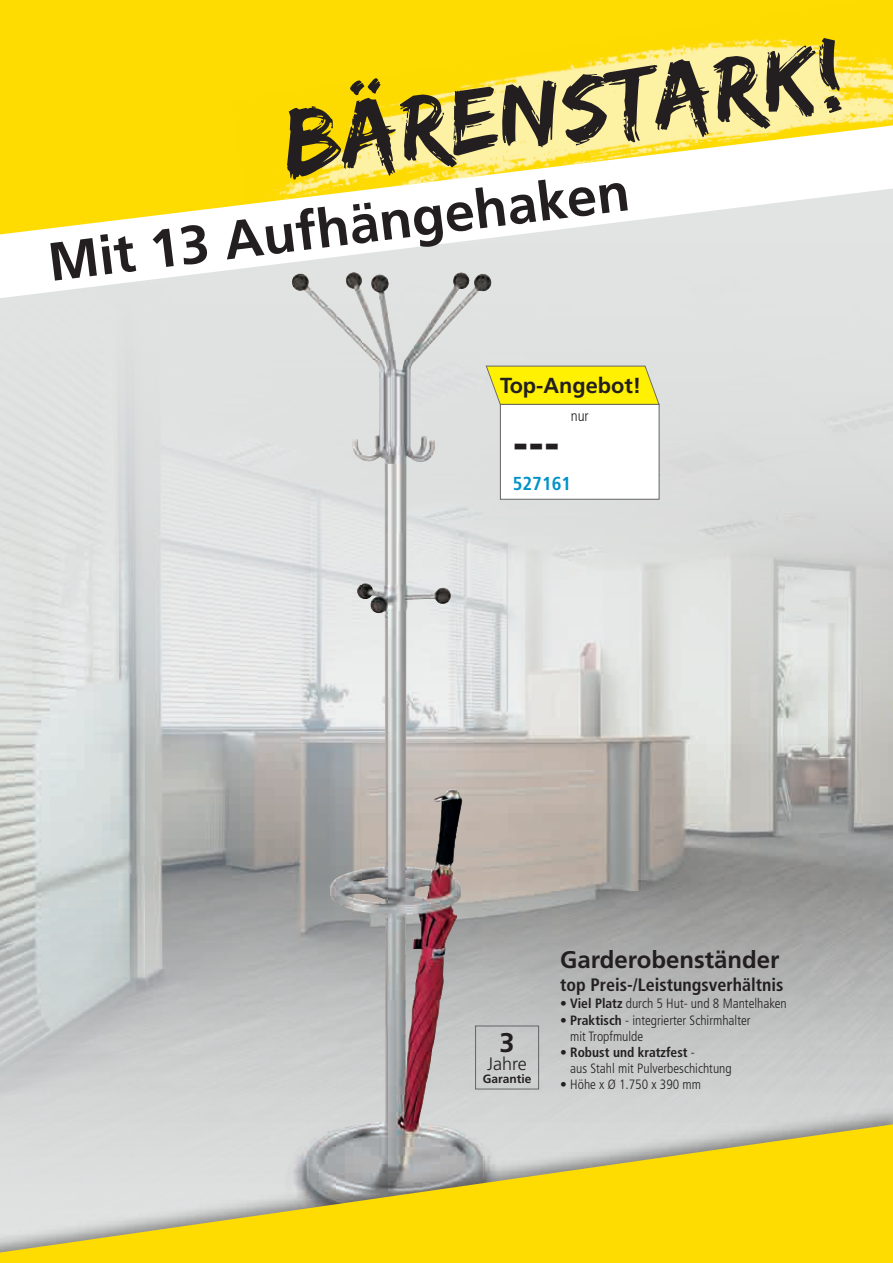
<style>
.page{position:relative;width:893px;height:1263px;background:#fff}
.page>*{position:absolute;margin:0;border:0;box-sizing:border-box;transform-origin:0 0}
.t1{font:96px "Edo SZ";color:#231f20}
.t2{font:700 54px "Frutiger LT";color:#231f20}
.t3{font:900 condensed 46.8px "Frutiger LT";color:#231f20}
.t4{font:700 27px "Frutiger LT";color:#231f20}
.t5{font:700 24px "Frutiger LT";color:#231f20}
.t6{font:700 21.75px "Frutiger LT";color:#231f20}
.t7{font:700 condensed 18.75px "Frutiger LT";color:#0092c8}
.t8{font:700 condensed 18px "Frutiger LT";color:#231f20}
.t9{font:300 18px "Frutiger LT";color:#231f20}
.t10{font:300 condensed 15px "Frutiger LT";color:#231f20}
.t11{font:300 condensed 13.5px/16.2px "Frutiger LT";color:#231f20}
.t12{font:700 12px "Frutiger LT";color:#231f20}
.s1{font-weight:700}
</style>
<div class="page">
<img style="left:0;top:300px;width:893px;height:804px">
<svg style="left:0;top:0;width:893px;height:131px;background:#fee12b"></svg>
<svg style="left:0;top:131px;width:893px;height:169px"></svg>
<img style="left:283px;top:272px;width:217px;height:832px">
<img style="left:292px;top:274px;width:95px;height:584px">
<div style="left:475px;top:1025px;width:64px;height:64px;border:1px solid #636366"></div>
<svg style="left:485px;top:365px;width:175px;height:135px"></svg>
<div style="left:0;top:1104px;width:893px;height:159px;background:#231f20;opacity:.5"></div>
<svg style="left:0;top:1124px;width:893px;height:139px;background:#e5d35e"></svg>
<h1 class="t1" style="left:277px;top:88px;width:565px;rotate:-7deg">Bärenstark!</h1>
<h2 class="t2" style="left:44px;top:231px;width:587px;rotate:-7deg">Mit 13 Aufhängehaken</h2>
<h3 class="t6" style="left:500px;top:373px;width:143px">Top-Angebot!</h3>
<p class="t10" style="left:571px;top:408px;width:20px">nur</p>
<h3 class="t3" style="left:513px;top:415px;width:48px">---</h3>
<h3 class="t7" style="left:513px;top:473px;width:60px">527161</h3>
<h3 class="t4" style="left:500px;top:1027px;width:17px">3</h3>
<h3 class="t9" style="left:487px;top:1053px;width:41px">Jahre</h3>
<p class="t12" style="left:483px;top:1072px;width:50px">Garantie</p>
<h3 class="t5" style="left:560px;top:946px;width:221px">Garderobenständer</h3>
<h3 class="t8" style="left:560px;top:973px;width:225px">top Preis-/Leistungsverhältnis</h3>
<p class="t11" style="left:560px;top:996px;width:228px">• <span class="s1">Viel Platz</span> durch 5 Hut- und 8 Mantelhaken</p>
<p class="t11" style="left:570px;top:1012px;width:182px;text-indent:-10px">• <span class="s1">Praktisch</span> - integrierter Schirmhalter mit Tropfmulde</p>
<p class="t11" style="left:570px;top:1044px;width:163px;text-indent:-10px">• <span class="s1">Robust und kratzfest</span> -<br>aus Stahl mit Pulverbeschichtung</p>
<p class="t11" style="left:560px;top:1077px;width:142px">• Höhe x Ø 1.750 x 390 mm</p>
</div>
